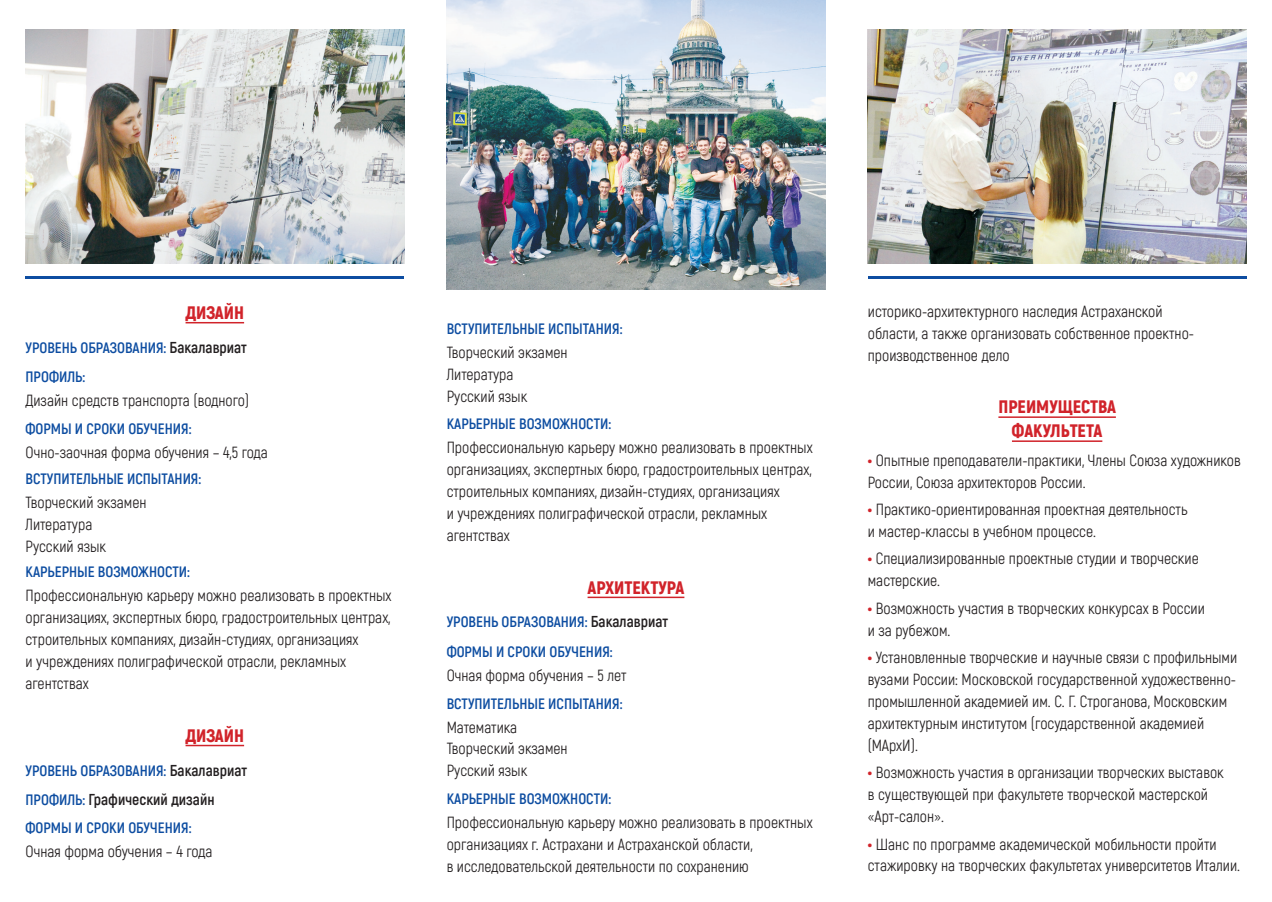
<style>
.page{position:relative;width:1272px;height:902px;background:#fff}
.page>*{position:absolute;margin:0;border:0;box-sizing:border-box;transform-origin:0 0}
.t1{font:900 18px/24px "Akrobat";color:#d1232a;text-align:center}
.t2{font:15.75px/21.9px "Akrobat";color:#231f20}
.t3{font:700 15.75px "Akrobat";color:#231f20}
.t4{font:700 15px/29.5px "Akrobat";color:#0d4da1}
.s1{font-size:15.75px;color:#231f20}
.s2{font-size:15px;color:#0d4da1}
.s3{font-weight:900;font-size:18px;color:#d1232a}
</style>
<div class="page">
<hr style="left:185px;top:322px;width:59px;height:1px;background:#d1232a">
<hr style="left:185px;top:744px;width:59px;height:2px;background:#d1232a">
<hr style="left:587px;top:596px;width:97px;height:2px;background:#d1232a">
<img style="left:446px;top:0;width:379px;height:289px">
<img style="left:26px;top:30px;width:378px;height:234px">
<img style="left:867px;top:30px;width:379px;height:234px">
<hr style="left:998px;top:416px;width:117px;height:2px;background:#d1232a">
<hr style="left:1011px;top:440px;width:91px;height:2px;background:#d1232a">
<hr style="left:26px;top:276px;width:378px;height:3px;background:#0d4da1">
<hr style="left:867px;top:276px;width:379px;height:3px;background:#0d4da1">
<p class="t1" style="left:185px;top:300px;width:60px">ДИЗАЙН</p>
<p class="t4" style="left:26px;top:332px;width:223px">УРОВЕНЬ ОБРАЗОВАНИЯ: <span class="s1">Бакалавриат<br></span>ПРОФИЛЬ:</p>
<p class="t2" style="left:26px;top:390px;width:225px">Дизайн средств транспорта (водного)</p>
<p class="t4" style="left:26px;top:413px;width:167px">ФОРМЫ И СРОКИ ОБУЧЕНИЯ:</p>
<p class="t2" style="left:26px;top:441px;width:244px">Очно-заочная форма обучения – 4,5 года</p>
<p class="t4" style="left:26px;top:463px;width:177px">ВСТУПИТЕЛЬНЫЕ ИСПЫТАНИЯ:</p>
<p class="t2" style="left:26px;top:491px;width:122px">Творческий экзамен<br>Литература<br>Русский язык</p>
<p class="t4" style="left:26px;top:557px;width:166px">КАРЬЕРНЫЕ ВОЗМОЖНОСТИ:</p>
<p class="t2" style="left:26px;top:585px;width:367px">Профессиональную карьеру можно реализовать в проектных организациях, экспертных бюро, градостроительных центрах, строительных компаниях, дизайн-студиях, организациях<br>и учреждениях полиграфической отрасли, рекламных агентствах</p>
<p class="t1" style="left:185px;top:723px;width:60px">ДИЗАЙН</p>
<p class="t4" style="left:26px;top:755px;width:223px">УРОВЕНЬ ОБРАЗОВАНИЯ: <span class="s1">Бакалавриат</span></p>
<p class="t3" style="left:26px;top:789px;width:190px"><span class="s2">ПРОФИЛЬ:</span> Графический дизайн</p>
<p class="t4" style="left:26px;top:812px;width:167px">ФОРМЫ И СРОКИ ОБУЧЕНИЯ:</p>
<p class="t2" style="left:26px;top:840px;width:188px">Очная форма обучения – 4 года</p>
<p class="t4" style="left:446px;top:314px;width:177px">ВСТУПИТЕЛЬНЫЕ ИСПЫТАНИЯ:</p>
<p class="t2" style="left:446px;top:341px;width:122px">Творческий экзамен<br>Литература<br>Русский язык</p>
<p class="t4" style="left:446px;top:409px;width:166px">КАРЬЕРНЫЕ ВОЗМОЖНОСТИ:</p>
<p class="t2" style="left:446px;top:436px;width:367px">Профессиональную карьеру можно реализовать в проектных организациях, экспертных бюро, градостроительных центрах, строительных компаниях, дизайн-студиях, организациях<br>и учреждениях полиграфической отрасли, рекламных агентствах</p>
<p class="t1" style="left:587px;top:575px;width:98px">АРХИТЕКТУРА</p>
<p class="t4" style="left:446px;top:607px;width:223px">УРОВЕНЬ ОБРАЗОВАНИЯ: <span class="s1">Бакалавриат<br></span>ФОРМЫ И СРОКИ ОБУЧЕНИЯ:</p>
<p class="t2" style="left:446px;top:664px;width:181px">Очная форма обучения – 5 лет</p>
<p class="t4" style="left:446px;top:688px;width:177px">ВСТУПИТЕЛЬНЫЕ ИСПЫТАНИЯ:</p>
<p class="t2" style="left:446px;top:716px;width:122px">Математика<br>Творческий экзамен<br>Русский язык</p>
<p class="t4" style="left:446px;top:783px;width:166px">КАРЬЕРНЫЕ ВОЗМОЖНОСТИ:</p>
<p class="t2" style="left:446px;top:811px;width:367px">Профессиональную карьеру можно реализовать в проектных организациях г. Астрахани и Астраханской области,<br>в исследовательской деятельности по сохранению</p>
<p class="t2" style="left:867px;top:300px;width:328px">историко-архитектурного наследия Астраханской области, а также организовать собственное проектно&shy;производственное дело</p>
<p class="t1" style="left:998px;top:395px;width:119px">ПРЕИМУЩЕСТВА<br>ФАКУЛЬТЕТА</p>
<p class="t2" style="left:867px;top:449px;width:374px"><span class="s3">•</span> Опытные преподаватели-практики, Члены Союза художников<br>России, Союза архитекторов России.</p>
<p class="t2" style="left:867px;top:498px;width:321px"><span class="s3">•</span> Практико-ориентированная проектная деятельность и мастер-классы в учебном процессе.</p>
<p class="t2" style="left:867px;top:548px;width:332px"><span class="s3">•</span> Специализированные проектные студии и творческие мастерские.</p>
<p class="t2" style="left:867px;top:597px;width:338px"><span class="s3">•</span> Возможность участия в творческих конкурсах в России и за рубежом.</p>
<p class="t2" style="left:867px;top:646px;width:371px"><span class="s3">•</span> Установленные творческие и научные связи с профильными вузами России: Московской государственной художественно&shy;промышленной академией им. С. Г. Строганова, Московским архитектурным институтом (государственной академией (МАрхИ).</p>
<p class="t2" style="left:867px;top:761px;width:357px"><span class="s3">•</span> Возможность участия в организации творческих выставок в существующей при факультете творческой мастерской «Арт-салон».</p>
<p class="t2" style="left:867px;top:833px;width:374px"><span class="s3">•</span> Шанс по программе академической мобильности пройти стажировку на творческих факультетах университетов Италии.</p>
</div>
